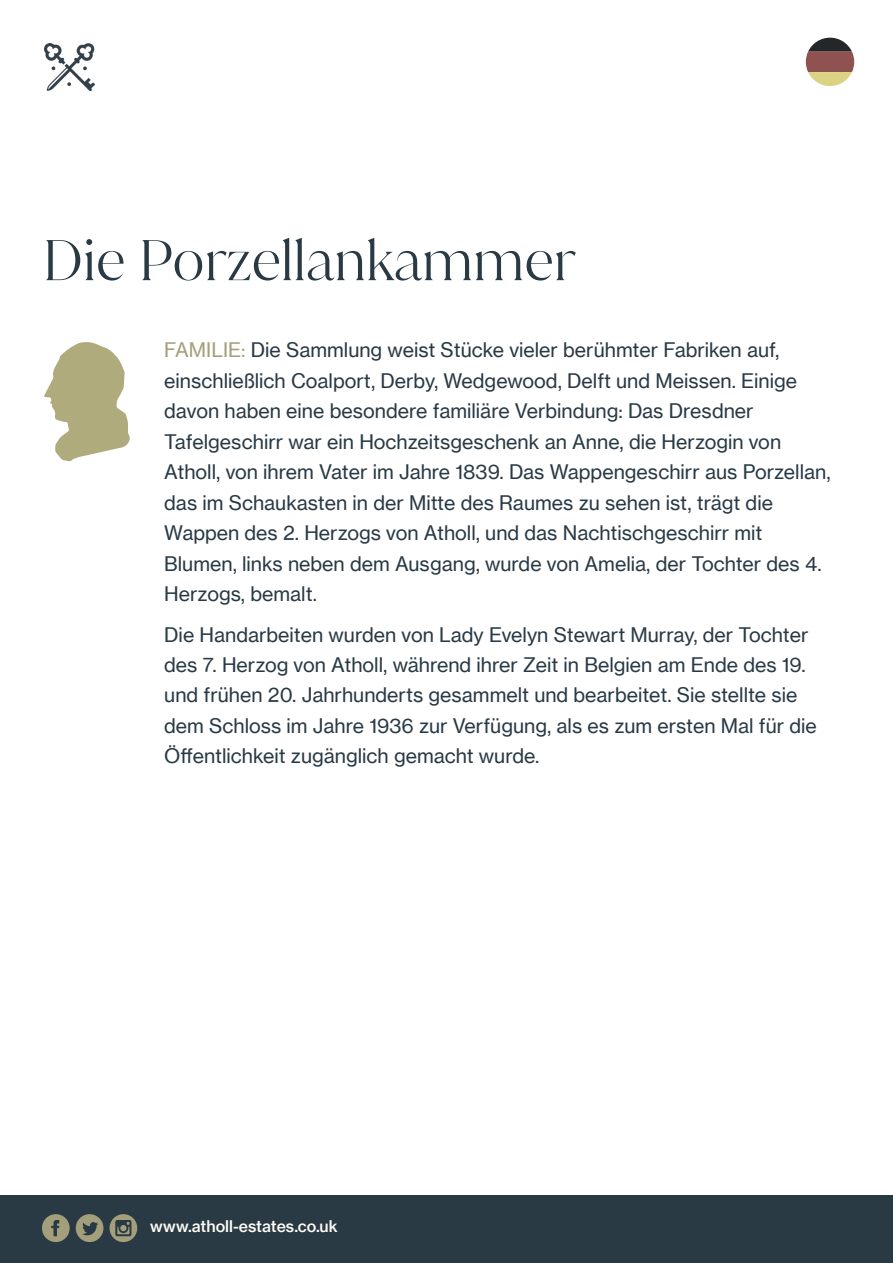
<style>
.page{position:relative;width:893px;height:1263px;background:#fff}
.page>*{position:absolute;margin:0;border:0;box-sizing:border-box;transform-origin:0 0}
.t1{font:300 55.05px "Juana Alt";color:#293a45}
.t2{font:19.65px/30.5px "N Haas Grotesk TX Pro 55 Rg";color:#293a45}
.t3{font:15.75px "N Haas Grotesk TX Pro 65 Md";color:#fefbf5}
.s1{color:#a49f7b}
</style>
<div class="page">
<div style="left:0;top:1195px;width:893px;height:68px;background:#293a45"></div>
<svg style="left:42px;top:1214px;width:28px;height:28px"></svg>
<svg style="left:110px;top:1214px;width:27px;height:28px"></svg>
<svg style="left:76px;top:1214px;width:27px;height:28px"></svg>
<img style="left:45px;top:43px;width:50px;height:47px">
<svg style="left:806px;top:38px;width:48px;height:48px"></svg>
<svg style="left:44px;top:342px;width:86px;height:119px"></svg>
<p class="t1" style="left:43px;top:225px;width:535px">Die Porzellankammer</p>
<p class="t2" style="left:164px;top:335px;width:668px"><span class="s1">FAMILIE:</span> Die Sammlung weist Stücke vieler berühmter Fabriken auf, einschließlich Coalport, Derby, Wedgewood, Delft und Meissen. Einige davon haben eine besondere familiäre Verbindung: Das Dresdner Tafelgeschirr war ein Hochzeitsgeschenk an Anne, die Herzogin von Atholl, von ihrem Vater im Jahre 1839. Das Wappengeschirr aus Porzellan, das im Schaukasten in der Mitte des Raumes zu sehen ist, trägt die Wappen des 2. Herzogs von Atholl, und das Nachtischgeschirr mit Blumen, links neben dem Ausgang, wurde von Amelia, der Tochter des 4.<br>Herzogs, bemalt.</p>
<p class="t2" style="left:164px;top:619px;width:654px">Die Handarbeiten wurden von Lady Evelyn Stewart Murray, der Tochter des 7. Herzog von Atholl, während ihrer Zeit in Belgien am Ende des 19. und frühen 20. Jahrhunderts gesammelt und bearbeitet. Sie stellte sie dem Schloss im Jahre 1936 zur Verfügung, als es zum ersten Mal für die Öffentlichkeit zugänglich gemacht wurde.</p>
<p class="t3" style="left:150px;top:1217px;width:189px">www.atholl-estates.co.uk</p>
</div>
